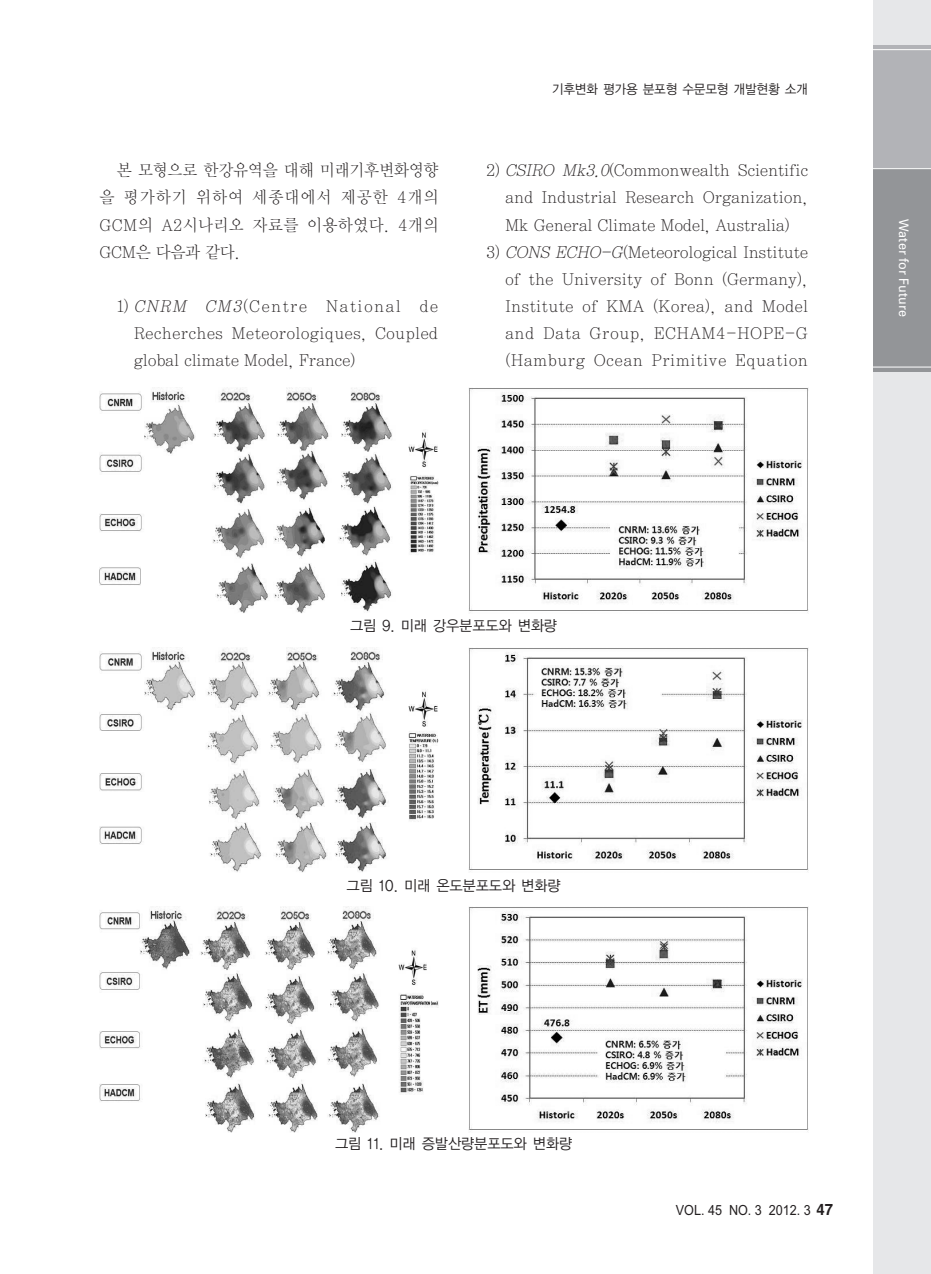
<style>
.page{position:relative;width:931px;height:1274px;background:#fff}
.page>*{position:absolute;margin:0;border:0;box-sizing:border-box;transform-origin:0 0}
.t1{font:16.62px/27.1px "Y Mj O11";letter-spacing:-.035em;color:#231f20;text-align:justify;scale:.95 1}
.t2{font:14.88px "YGO12";letter-spacing:-.07em;color:#231f20;scale:.95 1}
.t3{font:14px "Arial";color:#231f20;scale:.9 1}
.t4{font:13.12px "YGO12";letter-spacing:-.08em;color:#231f20;scale:.95 1}
.t5{font:13.12px "Univers";color:#fff;scale:.96 1}
.s1{font-style:italic}
.s2{font-family:"Helvetica";font-weight:700;font-size:15.75px}
</style>
<div class="page">
<div style="left:873px;top:0;width:58px;height:1274px;background:#e6e7e9"></div>
<div style="left:873px;top:45px;width:58px;height:169px;background:#b2b3b7"></div>
<div style="left:873px;top:169px;width:58px;height:203px;background:#939598"></div>
<hr style="left:873px;top:367px;width:58px;height:1px;background:#fff">
<hr style="left:873px;top:168px;width:58px;height:1px;background:#fff">
<hr style="left:873px;top:49px;width:58px;height:1px;background:#fff">
<img style="left:99px;top:907px;width:340px;height:225px">
<img style="left:469px;top:907px;width:339px;height:225px">
<img style="left:99px;top:647px;width:340px;height:226px">
<img style="left:469px;top:648px;width:339px;height:224px">
<img style="left:99px;top:388px;width:340px;height:225px">
<img style="left:469px;top:388px;width:339px;height:225px">
<p class="t1" style="left:99px;top:158px;width:359px;text-indent:17px">본 모형으로 한강유역을 대해 미래기후변화영향 을 평가하기 위하여 세종대에서 제공한 4개의 GCM의 A2시나리오 자료를 이용하였다. 4개의 GCM은 다음과 같다.</p>
<p class="t1" style="left:133px;top:293px;width:323px;text-indent:-17px">1) <span class="s1">CNRM CM3</span>(Centre National de Recherches Meteorologiques, Coupled global climate Model, France)</p>
<p class="t4" style="left:552px;top:83px;width:272px">기후변화 평가용 분포형 수문모형 개발현황 소개</p>
<p class="t1" style="left:505px;top:158px;width:322px;text-indent:-19px">2) <span class="s1">CSIRO Mk3.0</span>(Commonwealth Scientific and Industrial Research Organization, Mk General Climate Model, Australia)</p>
<p class="t1" style="left:505px;top:239px;width:321px;text-indent:-19px">3) <span class="s1">CONS ECHO-G</span>(Meteorological Institute of the University of Bonn (Germany), Institute of KMA (Korea), and Model and Data Group, ECHAM4-HOPE-G (Hamburg Ocean Primitive Equation</p>
<p class="t5" style="left:909px;top:219px;width:104px;rotate:90deg">Water for Future</p>
<p class="t2" style="left:350px;top:619px;width:221px">그림 9. 미래 강우분포도와 변화량</p>
<p class="t2" style="left:346px;top:879px;width:228px">그림 10. 미래 온도분포도와 변화량</p>
<p class="t2" style="left:335px;top:1137px;width:252px">그림 11. 미래 증발산량분포도와 변화량</p>
<p class="t3" style="left:676px;top:1205px;width:176px">VOL. 45 NO. 3 2012. 3 <span class="s2">47</span></p>
</div>
